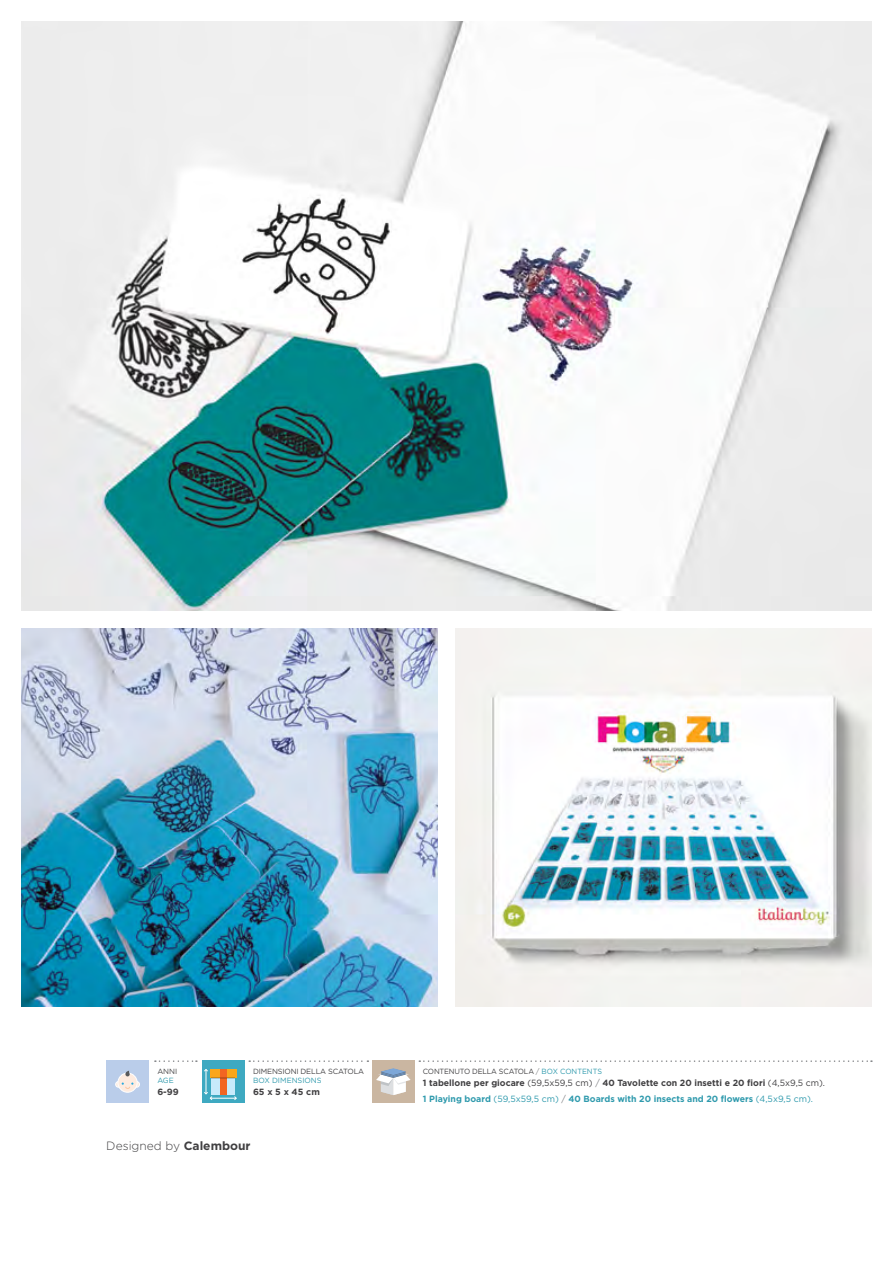
<style>
.page{position:relative;width:893px;height:1263px;background:#fff}
.page>*{position:absolute;margin:0;border:0;box-sizing:border-box;transform-origin:0 0}
.t1{font:300 12px "Gotham";color:#414042}
.t2{font:700 9px "Gotham";color:#414042}
.t3{font:700 9px "Gotham";color:#2f9aad}
.t4{font:7.5px "Gotham";letter-spacing:-.02em;color:#414042}
.t5{font:7.5px "Gotham";color:#2f9aad}
.s1{font-weight:700}
.s2{color:#808285}
.s3{color:#2f9aad}
.s4{font-weight:400}
.s5{font-weight:400;color:#808285}
</style>
<div class="page">
<img style="left:21px;top:21px;width:851px;height:589px">
<img style="left:455px;top:628px;width:417px;height:378px">
<div style="left:106px;top:1060px;width:43px;height:43px;background:#bacdea"></div>
<div style="left:115px;top:1081px;width:7px;height:6px;border:1px solid #fff;border-radius:50%"></div>
<div style="left:133px;top:1081px;width:7px;height:6px;border:1px solid #fff;border-radius:50%"></div>
<svg style="left:118px;top:1073px;width:19px;height:19px"></svg>
<div style="left:118px;top:1073px;width:20px;height:19px;border:1px solid #fff;border-radius:50%"></div>
<svg style="left:116px;top:1071px;width:23px;height:18px"></svg>
<svg style="left:155px;top:1060px;width:42px;height:2px"></svg>
<div style="left:202px;top:1060px;width:42px;height:43px;background:#3ea9c1"></div>
<svg style="left:204px;top:1069px;width:33px;height:31px"></svg>
<div style="left:372px;top:1060px;width:43px;height:43px;background:#cab6a1"></div>
<svg style="left:376px;top:1068px;width:35px;height:27px"></svg>
<svg style="left:249px;top:1060px;width:119px;height:2px"></svg>
<svg style="left:419px;top:1060px;width:453px;height:2px"></svg>
<img style="left:21px;top:628px;width:417px;height:378px">
<p class="t4" style="left:157px;top:1067px;width:21px">ANNI</p>
<p class="t5" style="left:157px;top:1076px;width:18px">AGE</p>
<p class="t2" style="left:157px;top:1086px;width:23px">6-99</p>
<p class="t4" style="left:253px;top:1067px;width:113px">DIMENSIONI DELLA SCATOLA</p>
<p class="t5" style="left:253px;top:1076px;width:70px">BOX DIMENSIONS</p>
<p class="t2" style="left:253px;top:1086px;width:68px">65 x 5 x 45 cm</p>
<p class="t1" style="left:106px;top:1138px;width:146px">Designed by <span class="s1">Calembour</span></p>
<p class="t4" style="left:423px;top:1067px;width:181px">CONTENUTO DELLA SCATOLA <span class="s2">/</span> <span class="s3">BOX CONTENTS</span></p>
<p class="t2" style="left:423px;top:1077px;width:404px">1 tabellone per giocare <span class="s4">(59,5x59,5 cm)</span> <span class="s5">/</span> 40 Tavolette con 20 insetti e 20 fiori <span class="s4">(4,5x9,5 cm).</span></p>
<p class="t3" style="left:423px;top:1093px;width:392px">1 Playing board <span class="s4">(59,5x59,5 cm)</span> <span class="s5">/</span> 40 Boards with 20 insects and 20 flowers <span class="s4">(4,5x9,5 cm).</span></p>
</div>
